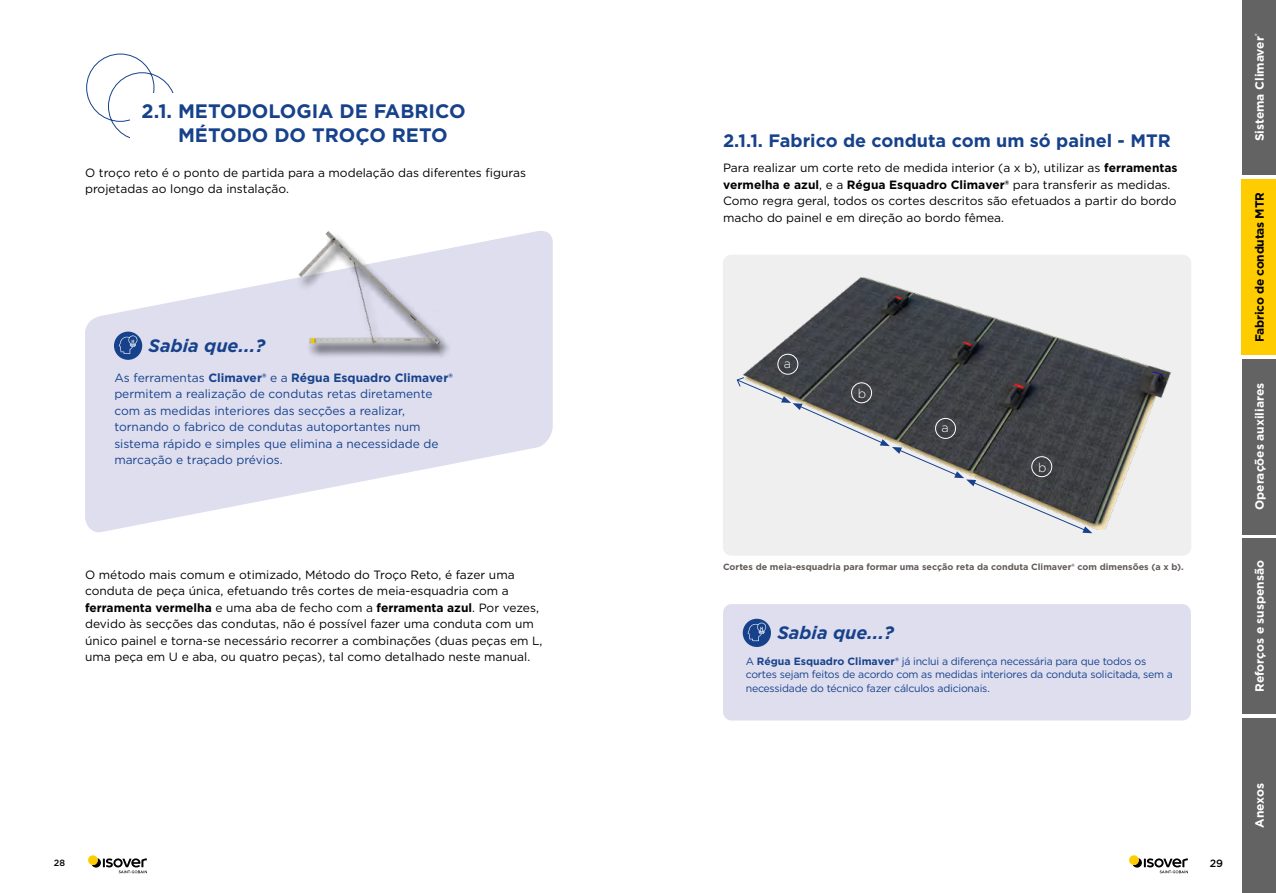
<style>
.page{position:relative;width:1276px;height:893px;background:#fff}
.page>*{position:absolute;margin:0;border:0;box-sizing:border-box;transform-origin:0 0}
.t1{font:700 19.5px/24px "Gotham";color:#17428b}
.t2{font:700 18px "Gotham";color:#17428b}
.t3{font:italic 700 18px "Gotham";color:#17428b}
.t4{font:300 12.75px "Gotham";color:#fff}
.t5{font:12px/16.5px "Gotham";color:#000}
.t6{font:12px/16.5px "Gotham";color:#17428b}
.t7{font:700 12px "Gotham";color:#fff}
.t8{font:700 12px "Gotham";letter-spacing:-.02em;color:#000}
.t9{font:10.5px/13.5px "Gotham";letter-spacing:-.02em;color:#17428b}
.t10{font:500 10.5px "Gotham";color:#000}
.t11{font:700 9px "Gotham";color:#625c59}
.t12{font:500 9px "Gotham";color:#000}
.s1{font-weight:700}
</style>
<div class="page">
<div style="left:1242px;top:0;width:34px;height:175px;background:#646363"></div>
<div style="left:1242px;top:718px;width:34px;height:175px;background:#646363"></div>
<div style="left:1242px;top:538px;width:34px;height:175px;background:#646363"></div>
<div style="left:1242px;top:359px;width:34px;height:175px;background:#646363"></div>
<div style="left:1242px;top:179px;width:34px;height:176px;background:#fc0"></div>
<svg style="left:92px;top:858px;width:55px;height:15px"></svg>
<div style="left:88px;top:855px;width:10px;height:10px;background:#fc0;border-radius:50%"></div>
<svg style="left:1133px;top:858px;width:55px;height:15px"></svg>
<div style="left:1129px;top:855px;width:9px;height:10px;background:#fc0;border-radius:50%"></div>
<svg style="left:86px;top:53px;width:88px;height:86px"></svg>
<div style="left:130px;top:93px;width:120px;height:50px;background:#fff"></div>
<svg style="left:85px;top:231px;width:468px;height:302px;fill:#dedeef"></svg>
<img style="left:266px;top:231px;width:196px;height:130px">
<div style="left:723px;top:255px;width:468px;height:301px;background:#f0eff0;border-radius:9px"></div>
<img style="left:743px;top:277px;width:428px;height:252px">
<div style="left:777px;top:354px;width:21px;height:21px;border:1px solid #fff;border-radius:50%"></div>
<svg style="left:736px;top:377px;width:356px;height:156px"></svg>
<div style="left:114px;top:332px;width:28px;height:28px;background:#17428b;border-radius:50%"></div>
<svg style="left:119px;top:336px;width:19px;height:18px"></svg>
<div style="left:723px;top:604px;width:468px;height:116px;background:#dedeef;border-radius:9px"></div>
<div style="left:743px;top:619px;width:28px;height:28px;background:#17428b;border-radius:50%"></div>
<svg style="left:747px;top:623px;width:20px;height:18px"></svg>
<h1 class="t1" style="left:178px;top:99px;width:289px;text-indent:-36px">2.1. METODOLOGIA DE FABRICO<br>MÉTODO DO TROÇO RETO</h1>
<p class="t5" style="left:85px;top:164px;width:442px">O troço reto é o ponto de partida para a modelação das diferentes figuras projetadas ao longo da instalação.</p>
<h2 class="t3" style="left:149px;top:333px;width:118px">Sabia que...?</h2>
<p class="t6" style="left:114px;top:369px;width:340px">As ferramentas <span class="s1">Climaver®</span> e a <span class="s1">Régua Esquadro Climaver® </span>permitem a realização de condutas retas diretamente com as medidas interiores das secções a realizar, tornando o fabrico de condutas autoportantes num sistema rápido e simples que elimina a necessidade de marcação e traçado prévios.</p>
<p class="t5" style="left:85px;top:566px;width:459px">O método mais comum e otimizado, Método do Troço Reto, é fazer uma conduta de peça única, efetuando três cortes de meia-esquadria com a <span class="s1">ferramenta vermelha</span> e uma aba de fecho com a <span class="s1">ferramenta azul</span>. Por vezes, devido às secções das condutas, não é possível fazer uma conduta com um único painel e torna-se necessário recorrer a combinações (duas peças em L, uma peça em U e aba, ou quatro peças), tal como detalhado neste manual.</p>
<h2 class="t2" style="left:723px;top:129px;width:449px">2.1.1. Fabrico de conduta com um só painel - MTR</h2>
<p class="t5" style="left:723px;top:159px;width:456px">Para realizar um corte reto de medida interior (a x b), utilizar as <span class="s1">ferramentas vermelha e azul</span>, e a <span class="s1">Régua Esquadro Climaver®</span> para transferir as medidas.<br>Como regra geral, todos os cortes descritos são efetuados a partir do bordo macho do painel e em direção ao bordo fêmea.</p>
<p class="t4" style="left:784px;top:355px;width:9px">a</p>
<p class="t4" style="left:858px;top:385px;width:10px">b</p>
<p class="t4" style="left:941px;top:419px;width:9px">a</p>
<p class="t4" style="left:1038px;top:459px;width:10px">b</p>
<p class="t11" style="left:723px;top:561px;width:462px">Cortes de meia-esquadria para formar uma secção reta da conduta Climaver® com dimensões (a x b).</p>
<h2 class="t3" style="left:777px;top:620px;width:118px">Sabia que...?</h2>
<p class="t9" style="left:746px;top:654px;width:429px">A <span class="s1">Régua Esquadro Climaver®</span> já inclui a diferença necessária para que todos os cortes sejam feitos de acordo com as medidas interiores da conduta solicitada, sem a necessidade do técnico fazer cálculos adicionais.</p>
<p class="t7" style="left:1251px;top:141px;width:109px;rotate:-90deg">Sistema Climaver<sup>®</sup></p>
<p class="t8" style="left:1251px;top:342px;width:151px;rotate:-90deg">Fabrico de condutas MTR</p>
<p class="t7" style="left:1251px;top:510px;width:128px;rotate:-90deg">Operações auxiliares</p>
<p class="t7" style="left:1251px;top:692px;width:133px;rotate:-90deg">Reforços e suspensão</p>
<p class="t12" style="left:54px;top:857px;width:13px">28</p>
<p class="t10" style="left:1209px;top:856px;width:15px">29</p>
<p class="t7" style="left:1251px;top:828px;width:46px;rotate:-90deg">Anexos</p>
</div>
